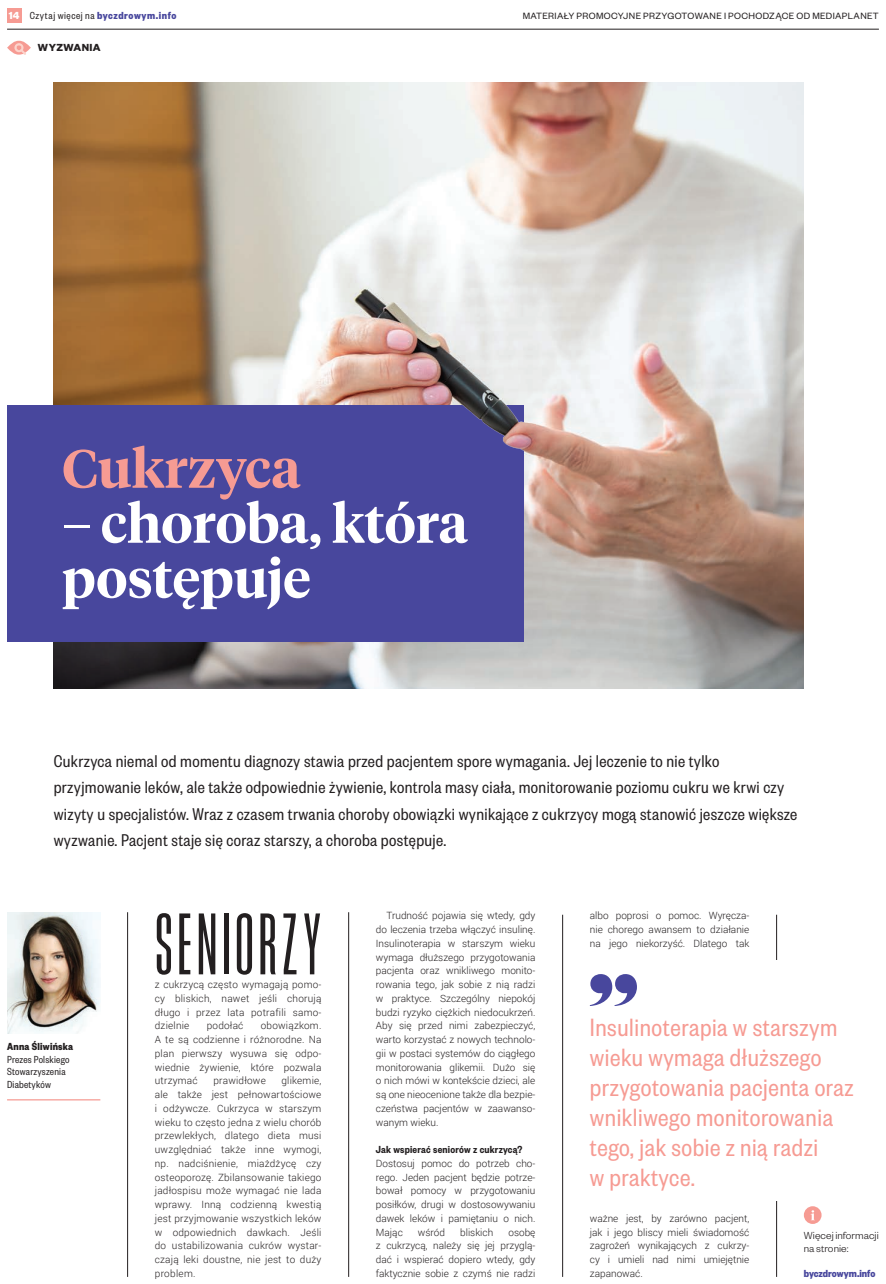
<style>
.page{position:relative;width:886px;height:1284px;background:#fff}
.page>*{position:absolute;margin:0;border:0;box-sizing:border-box;transform-origin:0 0}
.t1{font:91.25px "Bee Three";letter-spacing:.05em;color:#231f20}
.t2{font:600 53.75px/55px "Tiempos Headline";color:#fff}
.t3{font:600 53.75px "Tiempos Headline";color:#f69b93}
.t4{font:27.5px/30px "Founders Grotesk Cond";letter-spacing:.02em;color:#f69b93}
.t5{font:18.75px/26.2px "Founders Grotesk Cond";letter-spacing:.02em;color:#231f20}
.t6{font:11.25px/12.5px "Founders Grotesk Cond";letter-spacing:.02em;color:#231f20}
.t7{font:700 11.25px "Founders Grotesk Cond";letter-spacing:.045em;color:#48479d}
.t8{font:600 11.25px "Founders Grotesk Cond";letter-spacing:.02em;color:#231f20}
.t9{font:300 11.25px/12.5px "Founders Grotesk";letter-spacing:.005em;color:#231f20}
.t10{font:700 11.25px "Founders Grotesk Cond";letter-spacing:-.005em;color:#48479d}
.t11{font:700 11.25px "Founders Grotesk Cond";letter-spacing:.02em;color:#231f20}
.t12{font:700 11.25px "Founders Grotesk";letter-spacing:.035em;color:#231f20}
.t13{font:300 10px/13.8px "Roboto";color:#231f20;text-align:justify}
.t14{font:10px "Founders Grotesk";letter-spacing:.035em;color:#231f20}
.t15{font:300 10px "Roboto";letter-spacing:.02em;color:#231f20}
.s1{font-family:"Founders Grotesk";color:#fff}
.s2{font-weight:400;color:#231f20}
</style>
<div class="page">
<div style="left:7px;top:9px;width:14px;height:14px;background:#f69b93"></div>
<hr style="left:7px;top:29px;width:872px;height:1px;background:#231f20">
<hr style="left:127px;top:912px;width:1px;height:365px;background:#231f20">
<hr style="left:562px;top:915px;width:1px;height:362px;background:#231f20">
<hr style="left:348px;top:912px;width:1px;height:365px;background:#231f20">
<img style="left:54px;top:82px;width:750px;height:607px">
<hr style="left:776px;top:915px;width:1px;height:362px;background:#231f20">
<svg style="left:7px;top:41px;width:24px;height:14px"></svg>
<div style="left:590px;top:960px;width:268px;height:240px;background:#fff"></div>
<svg style="left:590px;top:974px;width:47px;height:32px"></svg>
<hr style="left:7px;top:1099px;width:93px;height:1px;background:#f69b93">
<img style="left:7px;top:912px;width:93px;height:121px">
<svg style="left:804px;top:1206px;width:17px;height:18px"></svg>
<div style="left:7px;top:406px;width:516px;height:236px;background:#48479d"></div>
<img style="left:422px;top:386px;width:113px;height:91px">
<p class="t7" style="left:9px;top:9px;width:169px"><span class="s1">14</span> <span class="s2">Czytaj więcej na</span> byczdrowym.info</p>
<p class="t14" style="left:523px;top:10px;width:358px">MATERIAŁY PROMOCYJNE PRZYGOTOWANE I POCHODZĄCE OD MEDIAPLANET</p>
<p class="t12" style="left:38px;top:41px;width:64px">WYZWANIA</p>
<h2 class="t3" style="left:62px;top:432px;width:240px">Cukrzyca</h2>
<h2 class="t2" style="left:62px;top:494px;width:407px">– choroba, która postępuje</h2>
<p class="t5" style="left:54px;top:747px;width:745px">Cukrzyca niemal od momentu diagnozy stawia przed pacjentem spore wymagania. Jej leczenie to nie tylko przyjmowanie leków, ale także odpowiednie żywienie, kontrola masy ciała, monitorowanie poziomu cukru we krwi czy wizyty u specjalistów. Wraz z czasem trwania choroby obowiązki wynikające z cukrzycy mogą stanowić jeszcze większe wyzwanie. Pacjent staje się coraz starszy, a choroba postępuje.</p>
<p class="t11" style="left:7px;top:1040px;width:68px">Anna Śliwińska</p>
<p class="t6" style="left:7px;top:1053px;width:64px">Prezes Polskiego<br>Stowarzyszenia<br>Diabetyków</p>
<h1 class="t1" style="left:155px;top:896px;width:168px">SENIORZY</h1>
<p class="t13" style="left:155px;top:977px;width:168px">z cukrzycą często wymagają pomo&shy;cy bliskich, nawet jeśli chorują długo i przez lata potrafili samo&shy;dzielnie</p>
<p class="t13" style="left:155px;top:1018px;width:168px;text-indent:106px">obowiązkom.<br>A te są codzienne i różnorodne. Na plan pierwszy wysuwa się odpo&shy;wiednie żywienie, które pozwala utrzymać</p>
<p class="t15" style="left:207px;top:1019px;width:38px">podołać</p>
<p class="t13" style="left:155px;top:1073px;width:168px;text-indent:127px">glikemie, ale także jest pełnowartościowe i odżywcze. Cukrzyca w starszym wieku to często jedna z wielu chorób przewlekłych, dlatego dieta musi uwzględniać także inne wymogi, np. nadciśnienie, miażdżycę czy osteoporozę. Zbilansowanie takiego jadłospisu może wymagać nie lada wprawy. Inną codzienną kwestią jest przyjmowanie wszystkich leków w odpowiednich dawkach. Jeśli do ustabilizowania cukrów wystar&shy;czają leki doustne, nie jest to duży problem.</p>
<p class="t15" style="left:213px;top:1074px;width:54px">prawidłowe</p>
<p class="t13" style="left:376px;top:908px;width:161px;text-indent:11px">Trudność pojawia się wtedy, gdy do leczenia trzeba włączyć insulinę.<br>Insulinoterapia w starszym wieku wymaga dłuższego przygotowania pacjenta oraz wnikliwego monito&shy;rowania tego, jak sobie z nią radzi w praktyce. Szczególny niepokój budzi ryzyko ciężkich niedocukrzeń.<br>Aby się przed nimi zabezpieczyć, warto korzystać z nowych technolo&shy;gii w postaci systemów do ciągłego monitorowania glikemii. Dużo się o nich mówi w kontekście dzieci, ale są one nieocenione także dla bezpie&shy;czeństwa pacjentów w zaawanso&shy;wanym wieku.</p>
<p class="t8" style="left:376px;top:1142px;width:148px">Jak wspierać seniorów z cukrzycą?</p>
<p class="t13" style="left:376px;top:1156px;width:161px">Dostosuj pomoc do potrzeb cho&shy;rego. Jeden pacjent będzie potrze&shy;bował pomocy w przygotowaniu posiłków, drugi w dostosowywaniu dawek leków i pamiętaniu o nich.<br>Mając</p>
<p class="t13" style="left:376px;top:1225px;width:161px;text-indent:133px">osobę z cukrzycą, należy się jej przyglą&shy;dać i wspierać dopiero wtedy, gdy faktycznie sobie z czymś nie radzi</p>
<p class="t13" style="left:418px;top:1225px;width:29px">wśród</p>
<p class="t13" style="left:460px;top:1225px;width:35px">bliskich</p>
<p class="t13" style="left:590px;top:908px;width:161px">albo poprosi o pomoc. Wyręcza&shy;nie chorego awansem to działanie na jego niekorzyść. Dlatego tak</p>
<h3 class="t4" style="left:590px;top:1011px;width:265px">Insulinoterapia w starszym wieku wymaga dłuższego przygotowania pacjenta oraz wnikliwego monitorowania tego, jak sobie z nią radzi<br>w praktyce.</h3>
<p class="t13" style="left:590px;top:1211px;width:161px">ważne jest, by zarówno pacjent, jak i jego bliscy mieli świadomość zagrożeń wynikających z cukrzy&shy;cy i umieli nad nimi umiejętnie zapanować.</p>
<p class="t9" style="left:804px;top:1229px;width:76px">Więcej informacji na stronie:</p>
<p class="t10" style="left:804px;top:1266px;width:73px">byczdrowym.info</p>
</div>
